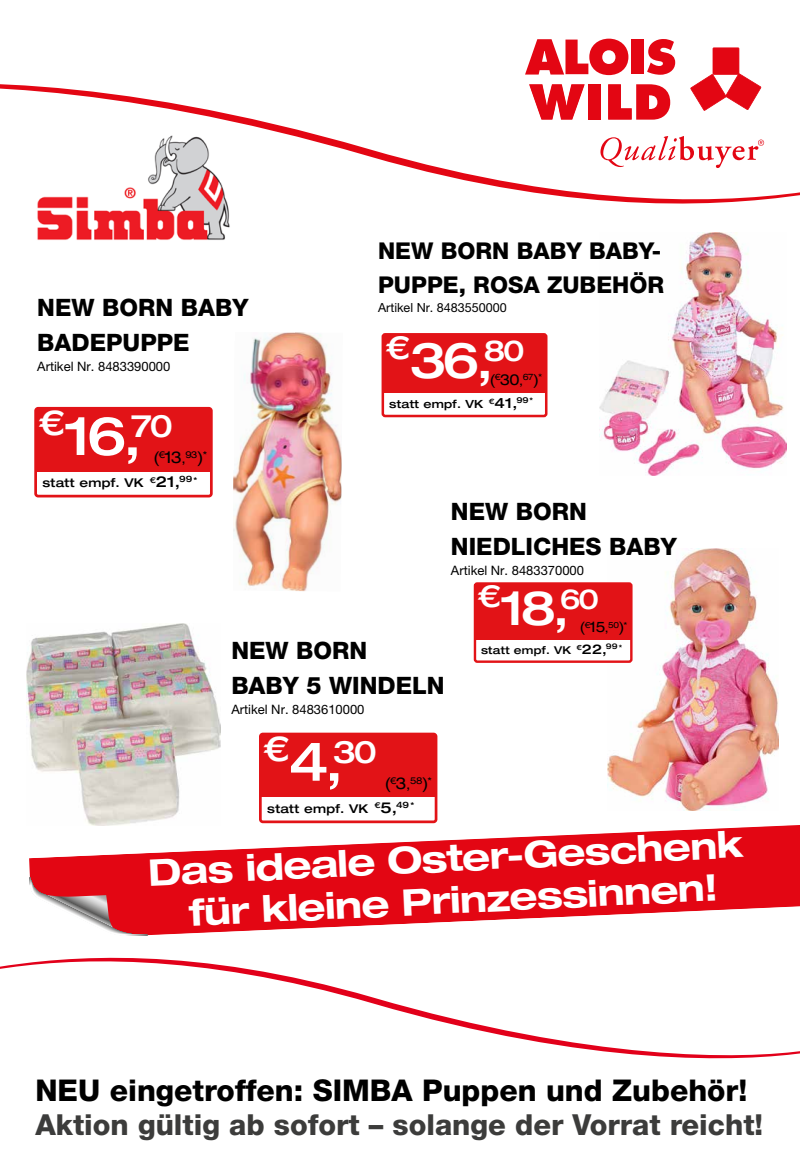
<style>
.page{position:relative;width:800px;height:1156px;background:#fff}
.page>*{position:absolute;margin:0;border:0;box-sizing:border-box;transform-origin:0 0}
.t1{font:500 expanded 53.5px "Helvetica Neue LT Pro";color:#fff}
.t2{font:500 expanded 49.8px "Helvetica Neue LT Pro";color:#fff}
.t3{font:500 expanded 47.7px "Helvetica Neue LT Pro";color:#fff}
.t4{font:700 expanded 36.9px/42px "Helvetica Neue LT Pro";color:#fff;text-align:center}
.t5{font:800 30px "Helvetica Neue LT Pro";color:#000}
.t6{font:800 29px "Helvetica Neue LT Pro";color:#3c3c3b}
.t7{font:800 24px/35px "Helvetica Neue LT Pro";color:#000}
.t8{font:800 23.2px/33.8px "Helvetica Neue LT Pro";color:#000}
.t9{font:expanded 16.3px "Helvetica Neue LT Pro";color:#000}
.t10{font:expanded 15.2px "Helvetica Neue LT Pro";color:#000}
.t11{font:expanded 14.5px "Helvetica Neue LT Pro";color:#000}
.t12{font:13px "Helvetica Neue LT Pro";color:#000}
.t13{font:12.5px "Helvetica Neue LT Pro";color:#000}
.t14{font:500 expanded 12.1px "Helvetica Neue LT Pro";letter-spacing:.02em;color:#000}
.t15{font:500 expanded 11.3px "Helvetica Neue LT Pro";letter-spacing:.02em;color:#000}
.t16{font:500 expanded 10.8px "Helvetica Neue LT Pro";letter-spacing:.02em;color:#000}
.t17{font:expanded 9.5px "Helvetica Neue LT Pro";color:#000}
.s1{font-size:13px}
.s2{font-size:15.2px}
.s3{font-size:12.1px}
.s4{font-size:14.1px}
.s5{font-size:11.6px}
.s6{font-size:13.5px}
.s7{font-size:16.3px}
</style>
<div class="page">
<img style="left:233px;top:332px;width:109px;height:259px">
<img style="left:599px;top:233px;width:188px;height:242px">
<img style="left:608px;top:549px;width:171px;height:261px">
<svg style="left:0;top:73px;width:800px;height:131px"></svg>
<svg style="left:525px;top:39px;width:103px;height:36px"></svg>
<div style="left:632px;top:40px;width:12px;height:34px;background:#e30613"></div>
<svg style="left:647px;top:39px;width:28px;height:36px"></svg>
<div style="left:588px;top:84px;width:13px;height:36px;background:#e30613"></div>
<svg style="left:529px;top:84px;width:56px;height:36px"></svg>
<svg style="left:608px;top:84px;width:62px;height:36px"></svg>
<svg style="left:690px;top:48px;width:71px;height:63px"></svg>
<svg style="left:600px;top:136px;width:164px;height:32px"></svg>
<svg style="left:0;top:957px;width:800px;height:102px"></svg>
<div style="left:382px;top:333px;width:166px;height:84px;border:3px solid #e21317;border-radius:2px"></div>
<div style="left:383px;top:335px;width:163px;height:58px;background:#e21317"></div>
<div style="left:475px;top:584px;width:156px;height:78px;background:#fff;border-radius:2px"></div>
<div style="left:474px;top:582px;width:159px;height:81px;border:2px solid #e21317;border-radius:2px"></div>
<div style="left:475px;top:584px;width:156px;height:55px;background:#e21317"></div>
<div style="left:34px;top:407px;width:179px;height:90px;border:3px solid #e21317;border-radius:3px"></div>
<div style="left:35px;top:409px;width:176px;height:62px;background:#e21317"></div>
<img style="left:35px;top:133px;width:197px;height:107px">
<div style="left:259px;top:733px;width:178px;height:90px;border:3px solid #e21317;border-radius:3px"></div>
<div style="left:260px;top:735px;width:175px;height:62px;background:#e21317"></div>
<img style="left:26px;top:623px;width:194px;height:202px">
<svg style="left:29px;top:825px;width:771px;height:111px;fill:#e30613"></svg>
<svg style="left:30px;top:872px;width:118px;height:64px"></svg>
<p class="t7" style="left:37px;top:289px;width:213px">NEW BORN BABY<br>BADEPUPPE</p>
<p class="t12" style="left:37px;top:358px;width:135px">Artikel Nr. 8483390000</p>
<h1 class="t1" style="left:38px;top:403px;width:136px"><sup>€</sup>16,<sup>70</sup></h1>
<p class="t9" style="left:153px;top:448px;width:55px">(<sup>€</sup>13<span class="s1">,</span><sup>93</sup>)<sup>*</sup></p>
<p class="t14" style="left:43px;top:476px;width:156px">statt empf. VK <sup>€</sup><span class="s2">21,</span><sup>99</sup><sup>*</sup></p>
<p class="t8" style="left:378px;top:234px;width:288px">NEW BORN BABY BABY-<br>PUPPE, ROSA ZUBEHÖR</p>
<p class="t13" style="left:378px;top:300px;width:130px">Artikel Nr. 8483550000</p>
<h2 class="t2" style="left:385px;top:329px;width:141px"><sup>€</sup>36,<sup>80</sup></h2>
<p class="t10" style="left:489px;top:371px;width:54px">(<sup>€</sup>30<span class="s3">,</span><sup>67</sup>)<sup>*</sup></p>
<p class="t15" style="left:389px;top:397px;width:145px">statt empf. VK <sup>€</sup><span class="s4">41,</span><sup>99</sup><sup>*</sup></p>
<p class="t7" style="left:451px;top:494px;width:227px">NEW BORN<br>NIEDLICHES BABY</p>
<p class="t12" style="left:451px;top:562px;width:135px">Artikel Nr. 8483370000</p>
<p class="t7" style="left:231px;top:633px;width:215px">NEW BORN<br>BABY 5 WINDELN</p>
<p class="t12" style="left:231px;top:701px;width:135px">Artikel Nr. 8483610000</p>
<h3 class="t3" style="left:477px;top:578px;width:123px"><sup>€</sup>18,<sup>60</sup></h3>
<p class="t11" style="left:580px;top:619px;width:49px">(<sup>€</sup>15<span class="s5">,</span><sup>50</sup>)<sup>*</sup></p>
<p class="t16" style="left:481px;top:643px;width:143px">statt empf. VK <sup>€</sup><span class="s6">22,</span><sup>99</sup><sup>*</sup></p>
<h1 class="t1" style="left:263px;top:728px;width:115px"><sup>€</sup>4,<sup>30</sup></h1>
<p class="t17" style="left:385px;top:775px;width:49px"><span class="s7">(</span>€<span class="s7">3</span><span class="s1">,</span>58<span class="s7">)</span>*</p>
<p class="t14" style="left:267px;top:801px;width:149px">statt empf. VK <sup>€</sup><span class="s2">5,</span><sup>49</sup><sup>*</sup></p>
<h3 class="t4" style="left:147px;top:852px;width:597px;rotate:-3deg">Das ideale Oster-Geschenk für kleine Prinzessinnen!</h3>
<p class="t5" style="left:35px;top:1072px;width:713px">NEU eingetroffen: SIMBA Puppen und Zubehör!</p>
<p class="t6" style="left:35px;top:1107px;width:729px">Aktion gültig ab sofort – solange der Vorrat reicht!</p>
</div>
